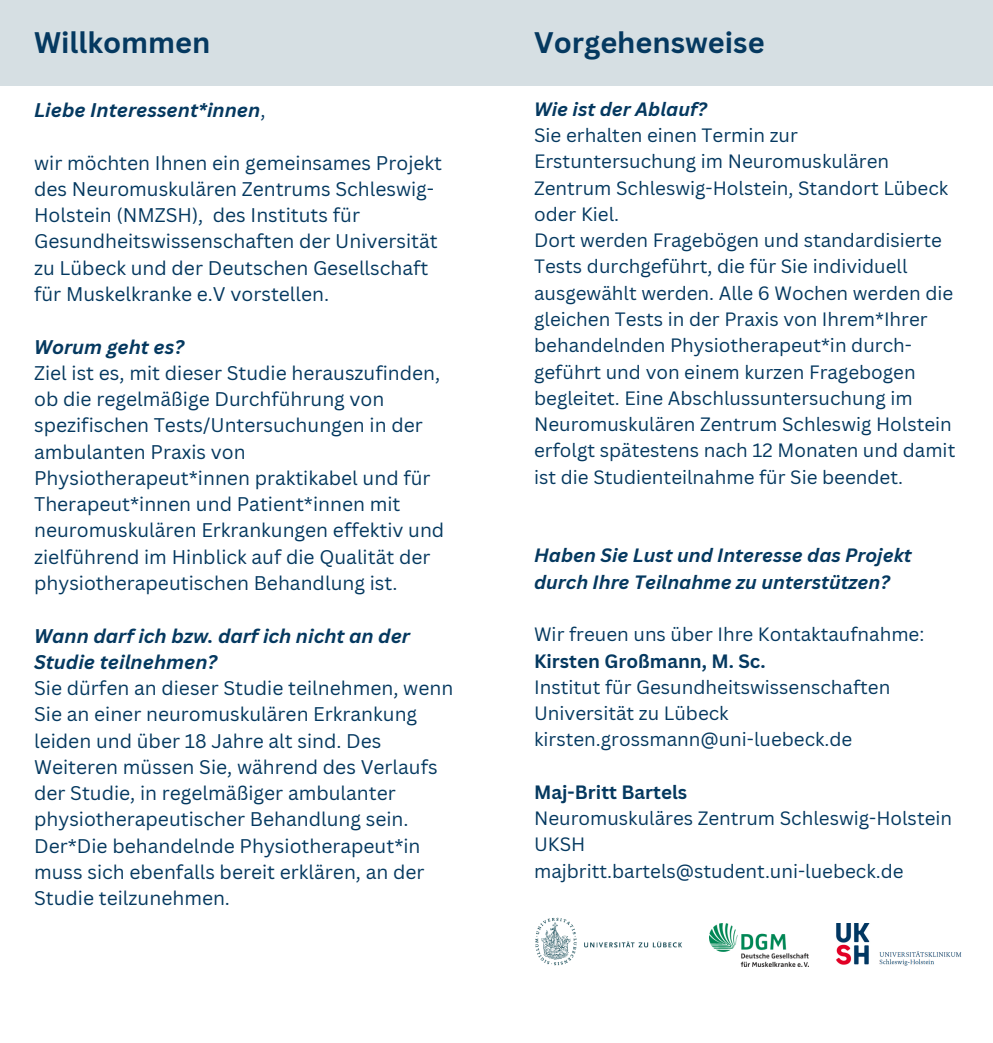
<style>
.page{position:relative;width:993px;height:1043px;background:#fff}
.page>*{position:absolute;margin:0;border:0;box-sizing:border-box;transform-origin:0 0}
.t1{font:700 28.88px "Canva Sans";color:#053960}
.t2{font:19.25px/26.2px "Canva Sans";color:#053960}
.t3{font:italic 700 19.25px/26.2px "Canva Sans";color:#053960}
.t4{font:18.72px/26.2px "Canva Sans";color:#053960}
.t5{font:italic 700 18.72px/26.2px "Canva Sans";color:#053960}
.t6{font:700 18.72px "Canva Sans";color:#053960}
.s1{font-weight:400;font-style:normal}
</style>
<div class="page">
<div style="left:0;top:0;width:992px;height:86px;background:#d6dfe3"></div>
<img style="left:709px;top:923px;width:99px;height:43px">
<img style="left:535px;top:917px;width:147px;height:48px">
<img style="left:836px;top:923px;width:125px;height:43px">
<p class="t1" style="left:34px;top:22px;width:178px">Willkommen</p>
<p class="t1" style="left:534px;top:22px;width:232px">Vorgehensweise</p>
<p class="t3" style="left:34px;top:96px;width:233px">Liebe Interessent*innen<span class="s1">,</span></p>
<p class="t2" style="left:34px;top:149px;width:409px">wir möchten Ihnen ein gemeinsames Projekt des Neuromuskulären Zentrums Schleswig-Holstein (NMZSH), des Instituts für Gesundheitswissenschaften der Universität zu Lübeck und der Deutschen Gesellschaft für Muskelkranke e.V vorstellen.</p>
<p class="t3" style="left:34px;top:333px;width:151px">Worum geht es?</p>
<p class="t2" style="left:34px;top:359px;width:411px">Ziel ist es, mit dieser Studie herauszufinden, ob die regelmäßige Durchführung von spezifischen Tests/Untersuchungen in der ambulanten Praxis von Physiotherapeut*innen praktikabel und für Therapeut*innen und Patient*innen mit neuromuskulären Erkrankungen effektiv und zielführend im Hinblick auf die Qualität der physiotherapeutischen Behandlung ist.</p>
<p class="t3" style="left:34px;top:621px;width:377px">Wann darf ich bzw. darf ich nicht an der<br>Studie teilnehmen?</p>
<p class="t2" style="left:34px;top:674px;width:420px">Sie dürfen an dieser Studie teilnehmen, wenn Sie an einer neuromuskulären Erkrankung leiden und über 18 Jahre alt sind. Des Weiteren müssen Sie, während des Verlaufs der Studie, in regelmäßiger ambulanter physiotherapeutischer Behandlung sein.<br>Der*Die behandelnde Physiotherapeut*in muss sich ebenfalls bereit erklären, an der Studie teilzunehmen.</p>
<p class="t5" style="left:534px;top:95px;width:174px">Wie ist der Ablauf?</p>
<p class="t4" style="left:534px;top:122px;width:415px">Sie erhalten einen Termin zur<br>Erstuntersuchung im Neuromuskulären<br>Zentrum Schleswig-Holstein, Standort Lübeck oder Kiel.</p>
<p class="t4" style="left:534px;top:227px;width:422px">Dort werden Fragebögen und standardisierte Tests durchgeführt, die für Sie individuell ausgewählt werden. Alle 6 Wochen werden die gleichen Tests in der Praxis von Ihrem*Ihrer behandelnden Physiotherapeut*in durch&shy;geführt und von einem kurzen Fragebogen begleitet. Eine Abschlussuntersuchung im Neuromuskulären Zentrum Schleswig Holstein erfolgt spätestens nach 12 Monaten und damit ist die Studienteilnahme für Sie beendet.</p>
<p class="t5" style="left:534px;top:542px;width:379px">Haben Sie Lust und Interesse das Projekt durch Ihre Teilnahme zu unterstützen?</p>
<p class="t4" style="left:534px;top:620px;width:391px">Wir freuen uns über Ihre Kontaktaufnahme:</p>
<p class="t6" style="left:534px;top:647px;width:233px">Kirsten Großmann, M. Sc.</p>
<p class="t4" style="left:534px;top:673px;width:357px">Institut für Gesundheitswissenschaften</p>
<p class="t4" style="left:534px;top:699px;width:196px">Universität zu Lübeck</p>
<p class="t4" style="left:534px;top:725px;width:320px">kirsten.grossmann@uni-luebeck.de</p>
<p class="t6" style="left:534px;top:778px;width:155px">Maj-Britt Bartels</p>
<p class="t4" style="left:534px;top:804px;width:419px">Neuromuskuläres Zentrum Schleswig-Holstein</p>
<p class="t4" style="left:534px;top:830px;width:53px">UKSH</p>
<p class="t4" style="left:534px;top:857px;width:371px">majbritt.bartels@student.uni-luebeck.de</p>
</div>
